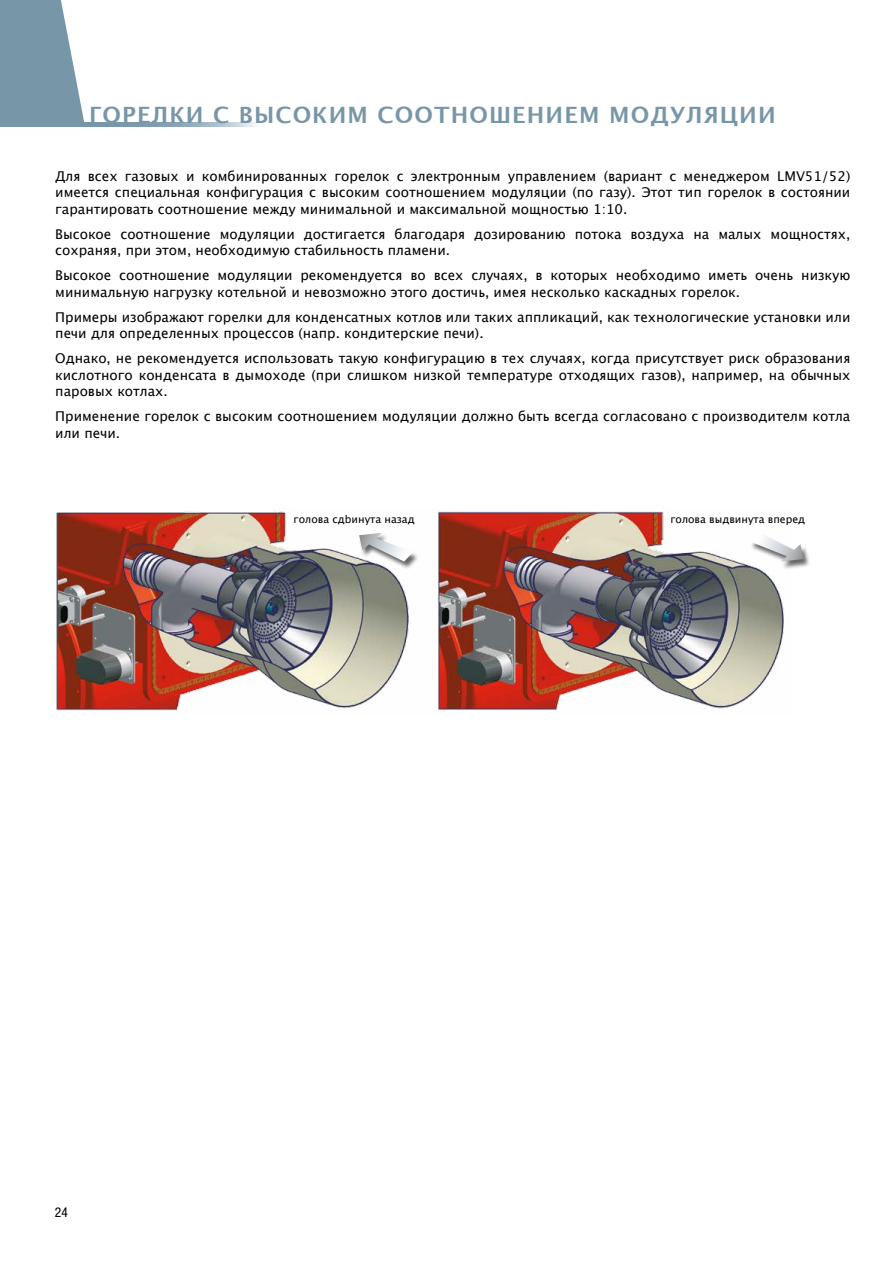
<style>
.page{position:relative;width:893px;height:1263px;background:#fff}
.page>*{position:absolute;margin:0;border:0;box-sizing:border-box;transform-origin:0 0}
.t1{font:700 22.5px "Lucida Grande";letter-spacing:.05em;color:#7797a8}
.t2{font:13.5px/16.5px "Lucida Grande";color:#000}
.t3{font:condensed 13.5px "Helvetica Neue LT Std";color:#000}
.t4{font:10.5px "Lucida Grande";color:#000}
</style>
<div class="page">
<svg style="left:0;top:0;width:85px;height:123px;background:#8aa6b4"></svg>
<svg style="left:0;top:123px;width:256px;height:4px"></svg>
<img style="left:56px;top:510px;width:728px;height:202px">
<div style="left:359px;top:533px;width:60px;height:37px;background:#000;opacity:.6"></div>
<svg style="left:359px;top:533px;width:54px;height:29px"></svg>
<div style="left:750px;top:533px;width:61px;height:37px;background:#000;opacity:.6"></div>
<svg style="left:750px;top:533px;width:54px;height:29px"></svg>
<h1 class="t1" style="left:89px;top:97px;width:688px">ГОРЕЛКИ С ВЫСОКИМ СООТНОШЕНИЕМ МОДУЛЯЦИИ</h1>
<p class="t2" style="left:55px;top:168px;width:797px;text-align:justify">Для всех газовых и комбинированных горелок с электронным управлением (вариант с менеджером LMV51/52) имеется специальная конфигурация с высоким соотношением модуляции (по газу). Этот тип горелок в состоянии гарантировать соотношение между минимальной и максимальной мощностью 1:10.</p>
<p class="t2" style="left:55px;top:226px;width:797px">Высокое соотношение модуляции достигается благодаря дозированию потока воздуха на малых мощностях, сохраняя, при этом, необходимую стабильность пламени.</p>
<p class="t2" style="left:55px;top:267px;width:797px">Высокое соотношение модуляции рекомендуется во всех случаях, в которых необходимо иметь очень низкую минимальную нагрузку котельной и невозможно этого достичь, имея несколько каскадных горелок.</p>
<p class="t2" style="left:55px;top:309px;width:797px">Примеры изображают горелки для конденсатных котлов или таких аппликаций, как технологические установки или печи для определенных процессов (напр. кондитерские печи).</p>
<p class="t2" style="left:55px;top:350px;width:797px;text-align:justify">Однако, не рекомендуется использовать такую конфигурацию в тех случаях, когда присутствует риск образования кислотного конденсата в дымоходе (при слишком низкой температуре отходящих газов), например, на обычных паровых котлах.</p>
<p class="t2" style="left:55px;top:408px;width:797px">Применение горелок с высоким соотношением модуляции должно быть всегда согласовано с производителм котла или печи.</p>
<p class="t4" style="left:294px;top:513px;width:123px">голoва cдbинyтa нaзaд</p>
<p class="t4" style="left:670px;top:513px;width:136px">голoва выдвинyтa впepeд</p>
<p class="t3" style="left:55px;top:1204px;width:14px">24</p>
</div>
